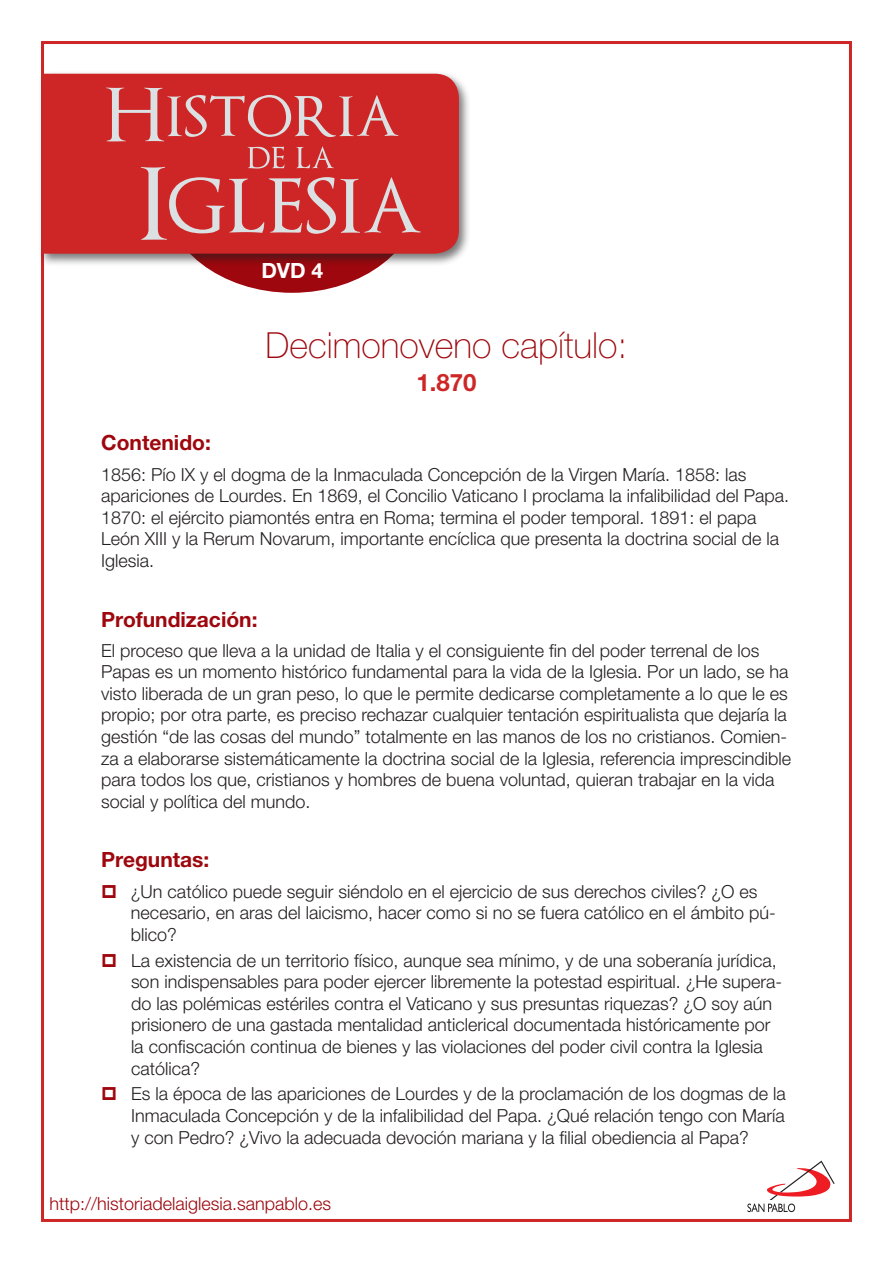
<style>
.page{position:relative;width:893px;height:1263px;background:#fff}
.page>*{position:absolute;margin:0;border:0;box-sizing:border-box;transform-origin:0 0}
.t1{font:100 36px "Helvetica Neue";color:#9d070d}
.t2{font:700 24px "Helvetica Neue";color:#ce2626}
.t3{font:700 21px "Helvetica Neue";color:#9d070d}
.t4{font:700 21px "Helvetica Neue";color:#fff}
.t5{font:300 18px/21.6px "Helvetica Neue";color:#231f20}
.t6{font:300 18px "Helvetica Neue";color:#9d070d}
</style>
<div class="page">
<div style="left:163px;top:93px;width:258px;height:200px;background:#9d070d;border-radius:50%"></div>
<div style="left:39px;top:70px;width:433px;height:196px;background:#231f20;opacity:.6"></div>
<div style="left:43px;top:74px;width:416px;height:180px;background:#ce2626"></div>
<svg style="left:106px;top:88px;width:315px;height:152px;background:#d04445"></svg>
<svg style="left:747px;top:1160px;width:88px;height:52px"></svg>
<p class="t4" style="left:261px;top:257px;width:63px">DVD 4</p>
<h1 class="t1" style="left:265px;top:324px;width:364px">Decimonoveno capítulo:</h1>
<h2 class="t2" style="left:416px;top:367px;width:62px">1.870</h2>
<p class="t3" style="left:101px;top:430px;width:111px">Contenido:</p>
<p class="t5" style="left:101px;top:463px;width:689px">1856: Pío IX y el dogma de la Inmaculada Concepción de la Virgen María. 1858: las apariciones de Lourdes. En 1869, el Concilio Vaticano I proclama la infalibilidad del Papa.<br>1870: el ejército piamontés entra en Roma; termina el poder temporal. 1891: el papa León XIII y la Rerum Novarum, importante encíclica que presenta la doctrina social de la Iglesia.</p>
<p class="t3" style="left:101px;top:606px;width:158px">Profundización:</p>
<p class="t5" style="left:101px;top:639px;width:691px">El proceso que lleva a la unidad de Italia y el consiguiente fin del poder terrenal de los Papas es un momento histórico fundamental para la vida de la Iglesia. Por un lado, se ha visto liberada de un gran peso, lo que le permite dedicarse completamente a lo que le es propio; por otra parte, es preciso rechazar cualquier tentación espiritualista que dejaría la gestión “de las cosas del mundo” totalmente en las manos de los no cristianos. Comien&shy;za a elaborarse sistemáticamente la doctrina social de la Iglesia, referencia imprescindible para todos los que, cristianos y hombres de buena voluntad, quieran trabajar en la vida social y política del mundo.</p>
<p class="t3" style="left:101px;top:847px;width:110px">Preguntas:</p>
<p class="t5" style="left:131px;top:880px;width:646px">¿Un católico puede seguir siéndolo en el ejercicio de sus derechos civiles? ¿O es necesario, en aras del laicismo, hacer como si no se fuera católico en el ámbito pú&shy;blico?</p>
<p class="t5" style="left:131px;top:949px;width:653px">La existencia de un territorio físico, aunque sea mínimo, y de una soberanía jurídica, son indispensables para poder ejercer libremente la potestad espiritual. ¿He supera&shy;do las polémicas estériles contra el Vaticano y sus presuntas riquezas? ¿O soy aún prisionero de una gastada mentalidad anticlerical documentada históricamente por la confiscación continua de bienes y las violaciones del poder civil contra la Iglesia católica?</p>
<p class="t5" style="left:131px;top:1083px;width:656px;text-align:justify">Es la época de las apariciones de Lourdes y de la proclamación de los dogmas de la Inmaculada Concepción y de la infalibilidad del Papa. ¿Qué relación tengo con María y con Pedro? ¿Vivo la adecuada devoción mariana y la filial obediencia al Papa?</p>
<p class="t6" style="left:50px;top:1192px;width:283px">http://historiadelaiglesia.sanpablo.es</p>
</div>
